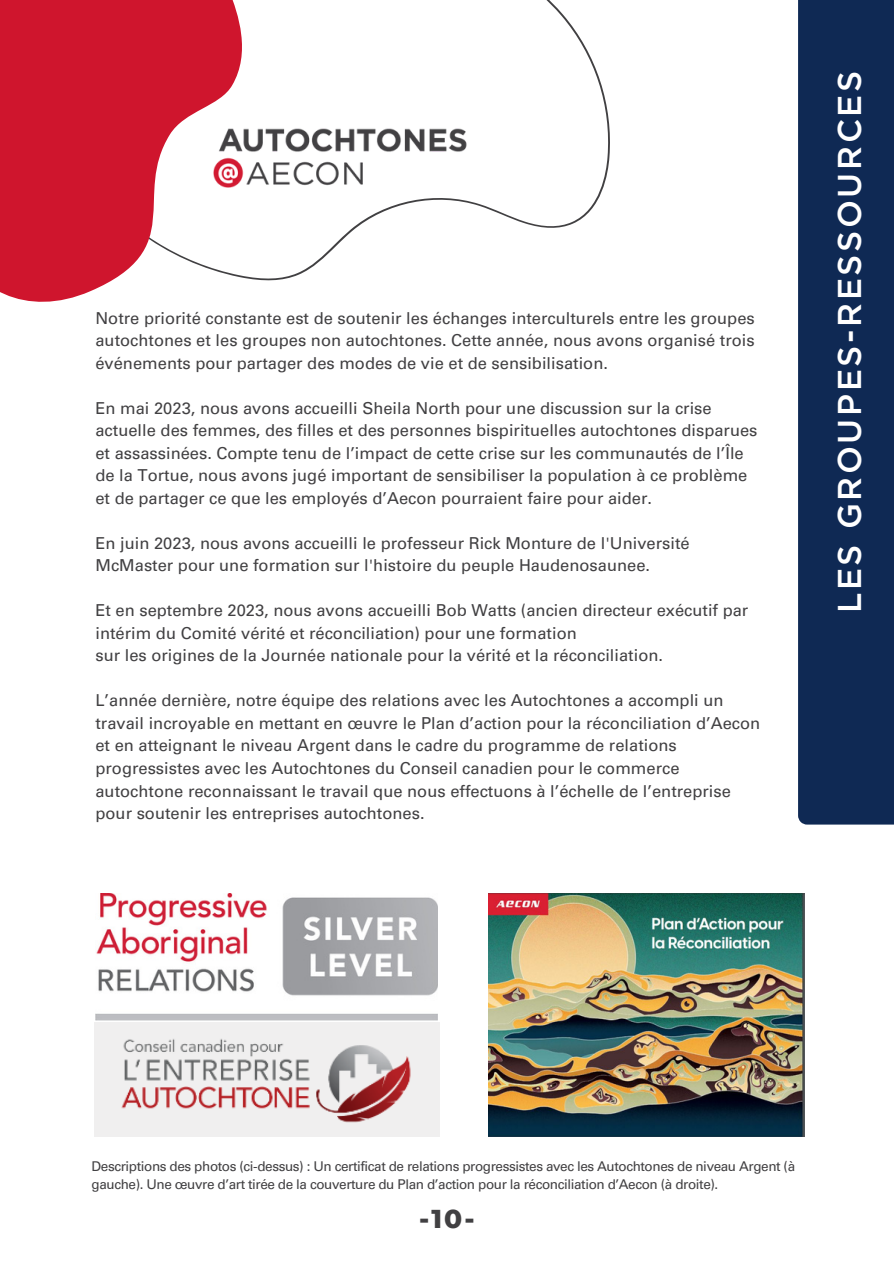
<style>
.page{position:relative;width:894px;height:1264px;background:#fff}
.page>*{position:absolute;margin:0;border:0;box-sizing:border-box;transform-origin:0 0}
.t1{font:500 33px "Gotham";letter-spacing:.08em;color:#fff}
.t2{font:800 26.4px "Montserrat";color:#414042}
.t3{font:16.5px/22.5px "Univers LT Pro 55 Roman";color:#414042}
.t4{font:13.5px/18px "Univers LT Pro 55 Roman";letter-spacing:-.03em;color:#414042}
</style>
<div class="page">
<svg style="left:325px;top:0;width:285px;height:257px"></svg>
<img style="left:325px;top:117px;width:145px;height:78px">
<svg style="left:0;top:0;width:325px;height:302px;fill:#cf152d"></svg>
<img style="left:488px;top:893px;width:315px;height:242px">
<img style="left:95px;top:893px;width:342px;height:128px">
<svg style="left:798px;top:0;width:95px;height:824px;background:#122c56"></svg>
<img style="left:95px;top:1022px;width:344px;height:114px">
<p class="t3" style="left:95px;top:309px;width:660px;text-align:justify">Notre priorité constante est de soutenir les échanges interculturels entre les groupes autochtones et les groupes non autochtones. Cette année, nous avons organisé trois événements pour partager des modes de vie et de sensibilisation.</p>
<p class="t3" style="left:95px;top:399px;width:663px">En mai 2023, nous avons accueilli Sheila North pour une discussion sur la crise actuelle des femmes, des filles et des personnes bispirituelles autochtones disparues et assassinées. Compte tenu de l’impact de cette crise sur les communautés de l’Île de la Tortue, nous avons jugé important de sensibiliser la population à ce problème et de partager ce que les employés d’Aecon pourraient faire pour aider.</p>
<h3 class="t3" style="left:95px;top:534px;width:595px">En juin 2023, nous avons accueilli le professeur Rick Monture de l'Université<br>McMaster pour une formation sur l'histoire du peuple Haudenosaunee.</h3>
<h3 class="t3" style="left:95px;top:601px;width:654px">Et en septembre 2023, nous avons accueilli Bob Watts (ancien directeur exécutif par intérim du Comité vérité et réconciliation) pour une formation<br>sur les origines de la Journée nationale pour la vérité et la réconciliation.</h3>
<h3 class="t3" style="left:95px;top:691px;width:666px">L’année dernière, notre équipe des relations avec les Autochtones a accompli un travail incroyable en mettant en œuvre le Plan d’action pour la réconciliation d’Aecon et en atteignant le niveau Argent dans le cadre du programme de relations progressistes avec les Autochtones du Conseil canadien pour le commerce autochtone reconnaissant le travail que nous effectuons à l’échelle de l’entreprise pour soutenir les entreprises autochtones.</h3>
<p class="t1" style="left:834px;top:613px;width:544px;rotate:-90deg">LES GROUPES-RESSOURCES</p>
<p class="t4" style="left:92px;top:1159px;width:705px">Descriptions des photos (ci-dessus) : Un certificat de relations progressistes avec les Autochtones de niveau Argent (à gauche). Une œuvre d’art tirée de la couverture du Plan d’action pour la réconciliation d’Aecon (à droite).</p>
<p class="t2" style="left:419px;top:1201px;width:57px">-10-</p>
</div>
